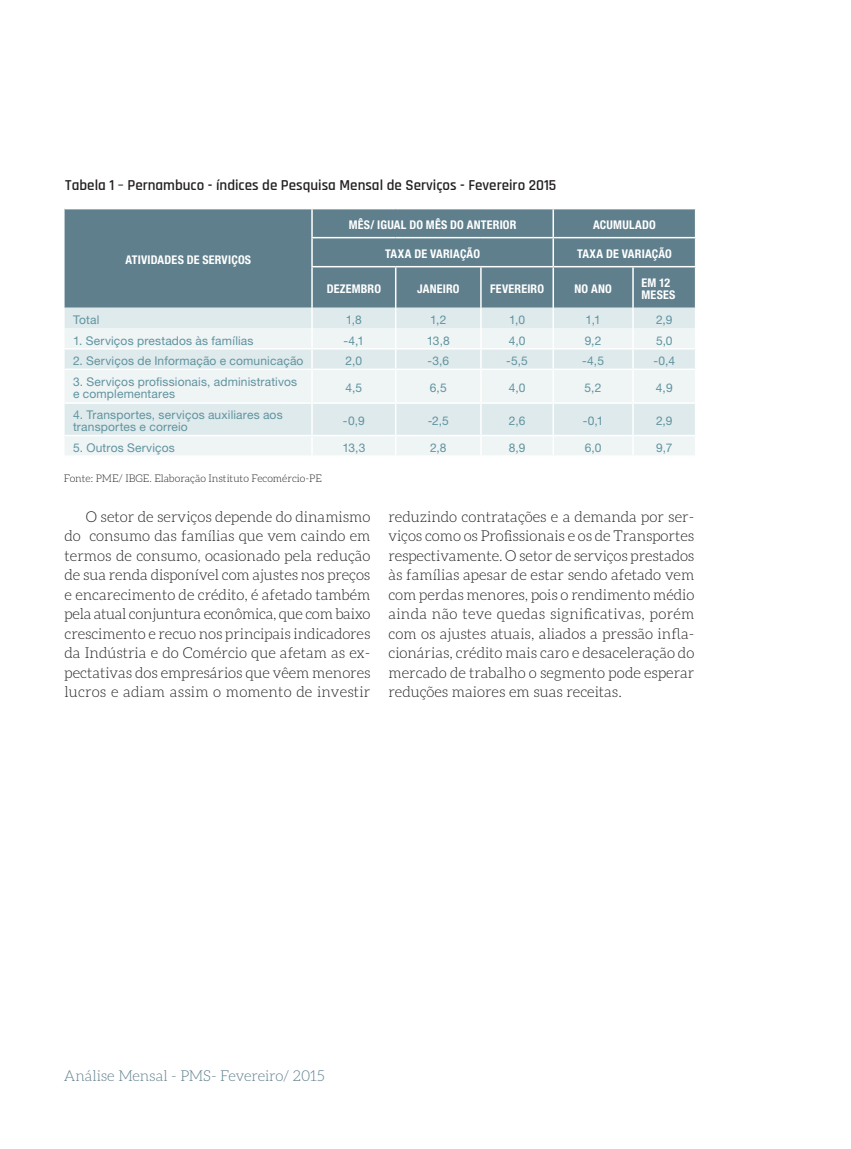
<style>
.page{position:relative;width:851px;height:1149px;background:#fff}
.page>*{position:absolute;margin:0;border:0;box-sizing:border-box;transform-origin:0 0}
.corpoParagrafo{font:300 15px/19.5px "Aleo";color:#231f20;text-align:justify}
.Estilo_de_parágrafo{font:600 15px "Rajdhani";color:#231f20}
.graficoDadosClaro{font:300 15px "Aleo";letter-spacing:-.005em;color:#5f7f8c}
.graficoDadosClaro-2{font:12px/12px "Helvetica Neue LT Pro";letter-spacing:.015em;color:#60949f}
.graficoDadosClaro-3{font:700 condensed 12px/12px "Helvetica Neue LT Pro";letter-spacing:.015em;color:#fff}
.corpoParagrafo-2{font:300 10.5px "Aleo";color:#231f20}
</style>
<div class="page">
<div style="left:65px;top:209px;width:629px;height:98px;background:#5f7f8c"></div>
<div style="left:65px;top:307px;width:629px;height:21px;background:#dfeaec"></div>
<svg style="left:65px;top:328px;width:629px;height:127px;fill:#eff4f5"></svg>
<hr style="left:311px;top:209px;width:2px;height:28px;background:#fff">
<hr style="left:552px;top:209px;width:2px;height:28px;background:#fff">
<hr style="left:311px;top:238px;width:2px;height:28px;background:#fff">
<hr style="left:552px;top:238px;width:2px;height:28px;background:#fff">
<hr style="left:311px;top:307px;width:2px;height:21px;background:#fff">
<hr style="left:552px;top:307px;width:2px;height:21px;background:#fff">
<hr style="left:311px;top:328px;width:2px;height:20px;background:#fff">
<hr style="left:552px;top:328px;width:2px;height:20px;background:#fff">
<hr style="left:65px;top:348px;width:247px;height:1px;background:#fff">
<hr style="left:312px;top:348px;width:83px;height:1px;background:#fff">
<svg style="left:311px;top:349px;width:2px;height:19px"></svg>
<hr style="left:395px;top:348px;width:86px;height:1px;background:#fff">
<svg style="left:395px;top:307px;width:1px;height:61px"></svg>
<hr style="left:481px;top:348px;width:72px;height:1px;background:#fff">
<svg style="left:480px;top:307px;width:1px;height:61px"></svg>
<hr style="left:553px;top:348px;width:80px;height:1px;background:#fff">
<svg style="left:552px;top:349px;width:2px;height:19px"></svg>
<hr style="left:633px;top:348px;width:63px;height:1px;background:#fff">
<svg style="left:632px;top:307px;width:1px;height:61px"></svg>
<svg style="left:694px;top:349px;width:1px;height:19px"></svg>
<hr style="left:65px;top:368px;width:247px;height:2px;background:#fff">
<hr style="left:312px;top:368px;width:83px;height:2px;background:#fff">
<hr style="left:311px;top:370px;width:2px;height:32px;background:#fff">
<hr style="left:395px;top:368px;width:86px;height:2px;background:#fff">
<hr style="left:395px;top:370px;width:1px;height:32px;background:#fff">
<hr style="left:481px;top:368px;width:72px;height:2px;background:#fff">
<hr style="left:480px;top:370px;width:1px;height:32px;background:#fff">
<hr style="left:553px;top:368px;width:80px;height:2px;background:#fff">
<hr style="left:552px;top:370px;width:2px;height:32px;background:#fff">
<hr style="left:633px;top:368px;width:63px;height:2px;background:#fff">
<hr style="left:632px;top:370px;width:1px;height:32px;background:#fff">
<hr style="left:65px;top:402px;width:247px;height:1px;background:#fff">
<hr style="left:312px;top:402px;width:83px;height:1px;background:#fff">
<hr style="left:311px;top:403px;width:2px;height:31px;background:#fff">
<hr style="left:395px;top:402px;width:86px;height:1px;background:#fff">
<hr style="left:395px;top:403px;width:1px;height:31px;background:#fff">
<hr style="left:481px;top:402px;width:72px;height:1px;background:#fff">
<hr style="left:480px;top:403px;width:1px;height:31px;background:#fff">
<hr style="left:553px;top:402px;width:80px;height:1px;background:#fff">
<hr style="left:552px;top:403px;width:2px;height:31px;background:#fff">
<hr style="left:633px;top:402px;width:63px;height:1px;background:#fff">
<hr style="left:632px;top:403px;width:1px;height:31px;background:#fff">
<hr style="left:65px;top:434px;width:247px;height:2px;background:#fff">
<hr style="left:312px;top:434px;width:83px;height:2px;background:#fff">
<svg style="left:311px;top:436px;width:2px;height:19px"></svg>
<hr style="left:395px;top:434px;width:86px;height:2px;background:#fff">
<svg style="left:395px;top:436px;width:1px;height:19px"></svg>
<hr style="left:481px;top:434px;width:72px;height:2px;background:#fff">
<svg style="left:480px;top:436px;width:1px;height:19px"></svg>
<hr style="left:553px;top:434px;width:80px;height:2px;background:#fff">
<svg style="left:552px;top:436px;width:2px;height:19px"></svg>
<hr style="left:633px;top:434px;width:63px;height:2px;background:#fff">
<svg style="left:632px;top:436px;width:1px;height:19px"></svg>
<svg style="left:694px;top:436px;width:1px;height:19px"></svg>
<hr style="left:311px;top:237px;width:84px;height:1px;background:#fff">
<hr style="left:395px;top:237px;width:86px;height:1px;background:#fff">
<hr style="left:481px;top:237px;width:72px;height:1px;background:#fff">
<hr style="left:311px;top:266px;width:84px;height:1px;background:#fff">
<hr style="left:553px;top:237px;width:80px;height:1px;background:#fff">
<hr style="left:633px;top:237px;width:63px;height:1px;background:#fff">
<hr style="left:395px;top:266px;width:86px;height:1px;background:#fff">
<hr style="left:481px;top:266px;width:72px;height:1px;background:#fff">
<hr style="left:553px;top:266px;width:80px;height:1px;background:#fff">
<hr style="left:633px;top:266px;width:63px;height:1px;background:#fff">
<hr style="left:311px;top:267px;width:2px;height:40px;background:#fff">
<hr style="left:395px;top:267px;width:1px;height:40px;background:#fff">
<hr style="left:480px;top:267px;width:1px;height:40px;background:#fff">
<hr style="left:552px;top:267px;width:2px;height:40px;background:#fff">
<hr style="left:632px;top:267px;width:1px;height:40px;background:#fff">
<p class="Estilo_de_parágrafo" style="left:65px;top:176px;width:492px">Tabela 1 – Pernambuco - índices de Pesquisa Mensal de Serviços - Fevereiro 2015</p>
<p class="graficoDadosClaro-3" style="left:125px;top:254px;width:127px">ATIVIDADES DE SERVIÇOS</p>
<p class="graficoDadosClaro-3" style="left:349px;top:219px;width:169px">MÊS/ IGUAL DO MÊS DO ANTERIOR</p>
<p class="graficoDadosClaro-3" style="left:593px;top:219px;width:64px">ACUMULADO</p>
<p class="graficoDadosClaro-3" style="left:385px;top:248px;width:96px">TAXA DE VARIAÇÃO</p>
<p class="graficoDadosClaro-3" style="left:577px;top:248px;width:96px">TAXA DE VARIAÇÃO</p>
<p class="graficoDadosClaro-3" style="left:326px;top:283px;width:56px">DEZEMBRO</p>
<p class="graficoDadosClaro-3" style="left:417px;top:283px;width:44px">JANEIRO</p>
<p class="graficoDadosClaro-3" style="left:490px;top:283px;width:55px">FEVEREIRO</p>
<p class="graficoDadosClaro-3" style="left:574px;top:283px;width:39px">NO ANO</p>
<p class="graficoDadosClaro-3" style="left:641px;top:277px;width:35px">EM 12<br>MESES</p>
<p class="graficoDadosClaro-2" style="left:73px;top:313px;width:28px">Total</p>
<p class="graficoDadosClaro-2" style="left:346px;top:313px;width:18px">1,8</p>
<p class="graficoDadosClaro-2" style="left:430px;top:313px;width:18px">1,2</p>
<p class="graficoDadosClaro-2" style="left:509px;top:313px;width:18px">1,0</p>
<p class="graficoDadosClaro-2" style="left:585px;top:313px;width:17px">1,1</p>
<p class="graficoDadosClaro-2" style="left:656px;top:313px;width:18px">2,9</p>
<p class="graficoDadosClaro-2" style="left:73px;top:334px;width:182px">1. Serviços prestados às famílias</p>
<p class="graficoDadosClaro-2" style="left:343px;top:334px;width:22px">-4,1</p>
<p class="graficoDadosClaro-2" style="left:427px;top:334px;width:24px">13,8</p>
<p class="graficoDadosClaro-2" style="left:508px;top:334px;width:18px">4,0</p>
<p class="graficoDadosClaro-2" style="left:584px;top:334px;width:18px">9,2</p>
<p class="graficoDadosClaro-2" style="left:656px;top:334px;width:18px">5,0</p>
<p class="graficoDadosClaro-2" style="left:73px;top:354px;width:232px">2. Serviços de Informação e comunicação</p>
<p class="graficoDadosClaro-2" style="left:345px;top:354px;width:18px">2,0</p>
<p class="graficoDadosClaro-2" style="left:427px;top:354px;width:23px">-3,6</p>
<p class="graficoDadosClaro-2" style="left:506px;top:354px;width:23px">-5,5</p>
<p class="graficoDadosClaro-2" style="left:582px;top:354px;width:23px">-4,5</p>
<p class="graficoDadosClaro-2" style="left:653px;top:354px;width:23px">-0,4</p>
<p class="graficoDadosClaro-2" style="left:73px;top:375px;width:225px">3. Serviços profissionais, administrativos e complementares</p>
<p class="graficoDadosClaro-2" style="left:345px;top:381px;width:18px">4,5</p>
<p class="graficoDadosClaro-2" style="left:430px;top:381px;width:18px">6,5</p>
<p class="graficoDadosClaro-2" style="left:508px;top:381px;width:18px">4,0</p>
<p class="graficoDadosClaro-2" style="left:584px;top:381px;width:18px">5,2</p>
<p class="graficoDadosClaro-2" style="left:656px;top:381px;width:18px">4,9</p>
<p class="graficoDadosClaro-2" style="left:73px;top:409px;width:211px">4. Transportes, serviços auxiliares aos transportes e correio</p>
<p class="graficoDadosClaro-2" style="left:343px;top:415px;width:23px">-0,9</p>
<p class="graficoDadosClaro-2" style="left:427px;top:415px;width:23px">-2,5</p>
<p class="graficoDadosClaro-2" style="left:508px;top:415px;width:18px">2,6</p>
<p class="graficoDadosClaro-2" style="left:582px;top:415px;width:22px">-0,1</p>
<p class="graficoDadosClaro-2" style="left:656px;top:415px;width:18px">2,9</p>
<p class="graficoDadosClaro-2" style="left:73px;top:441px;width:103px">5. Outros Serviços</p>
<p class="graficoDadosClaro-2" style="left:342px;top:441px;width:24px">13,3</p>
<p class="graficoDadosClaro-2" style="left:430px;top:441px;width:18px">2,8</p>
<p class="graficoDadosClaro-2" style="left:508px;top:441px;width:18px">8,9</p>
<p class="graficoDadosClaro-2" style="left:584px;top:441px;width:18px">6,0</p>
<p class="graficoDadosClaro-2" style="left:656px;top:441px;width:18px">9,7</p>
<p class="corpoParagrafo-2" style="left:64px;top:473px;width:260px">Fonte: PME/ IBGE. Elaboração Instituto Fecomércio-PE</p>
<p class="corpoParagrafo" style="left:65px;top:506px;width:307px;text-indent:21px">O setor de serviços depende do dinamismo do consumo das famílias que vem caindo em termos de consumo, ocasionado pela redução de sua renda disponível com ajustes nos preços e encarecimento de crédito, é afetado também pela atual conjuntura econômica, que com baixo crescimento e recuo nos principais indicadores da Indústria e do Comércio que afetam as ex&shy;pectativas dos empresários que vêem menores lucros e adiam assim o momento de investir</p>
<p class="corpoParagrafo" style="left:388px;top:506px;width:307px">reduzindo contratações e a demanda por ser&shy;viços como os Profissionais e os de Transportes respectivamente. O setor de serviços prestados às famílias apesar de estar sendo afetado vem com perdas menores, pois o rendimento médio ainda não teve quedas significativas, porém com os ajustes atuais, aliados a pressão infla&shy;cionárias, crédito mais caro e desaceleração do mercado de trabalho o segmento pode esperar reduções maiores em suas receitas.</p>
<p class="graficoDadosClaro" style="left:64px;top:1067px;width:262px">Análise Mensal - PMS- Fevereiro/ 2015</p>
</div>
